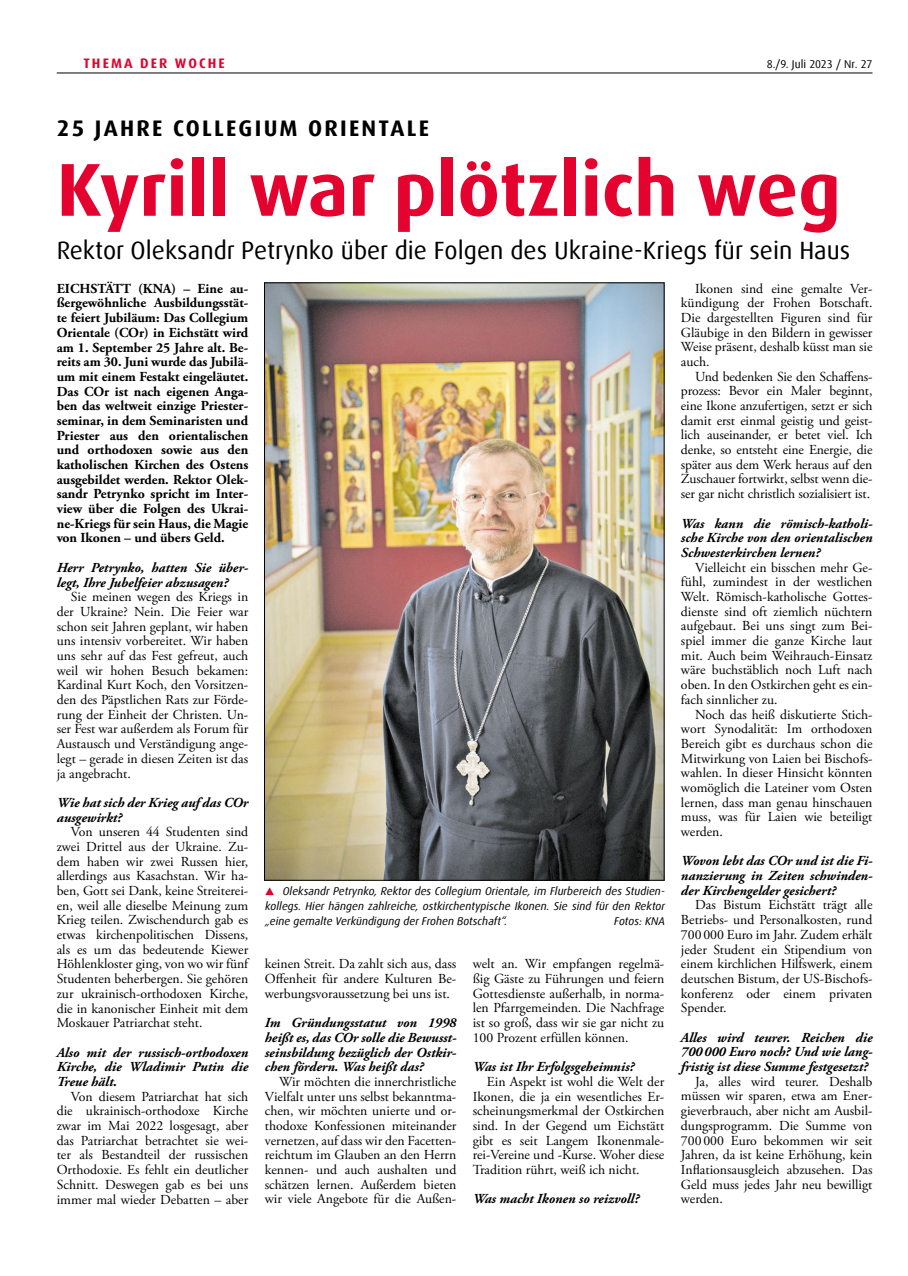
<style>
.page{position:relative;width:908px;height:1276px;background:#fff}
.page>*{position:absolute;margin:0;border:0;box-sizing:border-box;transform-origin:0 0}
.t1{font:700 75px "Dax Offc Pro";color:#e4032e}
.t2{font:25px "Dax Offc Pro";color:#000}
.t3{font:700 22.5px "Dax Offc Pro";letter-spacing:.1em;color:#000}
.t4{font:13.75px/14.6px "Adobe Garamond Pro";color:#000;text-align:justify}
.t5{font:italic 700 13.75px/14.6px "Adobe Garamond Pro";color:#000;text-align:justify}
.t6{font:700 13.75px/14.6px "Adobe Garamond Pro";color:#000;text-align:justify}
.t7{font:700 13.75px "Dax Offc Pro";letter-spacing:.15em;color:#e4032e}
.t8{font:italic 11.25px/14.8px "Dax Offc Pro";color:#000;text-align:justify}
.t9{font:11.25px "Dax Offc Pro";letter-spacing:.005em;color:#000}
</style>
<div class="page">
<hr style="left:57px;top:73px;width:815px;height:1px;background:#000">
<img style="left:266px;top:285px;width:396px;height:593px">
<svg style="left:265px;top:887px;width:9px;height:8px"></svg>
<p class="t7" style="left:83px;top:54px;width:143px">THEMA DER WOCHE</p>
<p class="t9" style="left:766px;top:56px;width:107px">8./9. Juli 2023 / Nr. 27</p>
<h3 class="t3" style="left:57px;top:113px;width:373px">25 JAHRE COLLEGIUM ORIENTALE</h3>
<h1 class="t1" style="left:57px;top:141px;width:785px">Kyrill war plötzlich weg</h1>
<h2 class="t2" style="left:57px;top:234px;width:794px">Rektor Oleksandr Petrynko über die Folgen des Ukraine-Kriegs für sein Haus</h2>
<p class="t6" style="left:57px;top:281px;width:193px">EICHSTÄTT (KNA) – Eine au&shy;ßergewöhnliche Ausbildungsstät&shy;te feiert Jubiläum: Das Collegium Orientale (COr) in Eichstätt wird am 1. September 25 Jahre alt. Be&shy;reits am 30. Juni wurde das Jubilä&shy;um mit einem Festakt eingeläutet.<br>Das COr ist nach eigenen Anga&shy;ben das weltweit einzige Priester&shy;seminar, in dem Seminaristen und Priester aus den orientalischen und orthodoxen sowie aus den katholischen Kirchen des Ostens ausgebildet werden. Rektor Olek&shy;sandr Petrynko spricht im Inter&shy;view über die Folgen des Ukrai&shy;ne-Kriegs für sein Haus, die Magie von Ikonen – und übers Geld.</p>
<p class="t5" style="left:57px;top:560px;width:193px">Herr Petrynko, hatten Sie über&shy;legt, Ihre Jubelfeier abzusagen?</p>
<p class="t4" style="left:57px;top:590px;width:193px;text-indent:14px">Sie meinen wegen des Kriegs in der Ukraine? Nein. Die Feier war schon seit Jahren geplant, wir haben uns intensiv vorbereitet. Wir haben uns sehr auf das Fest gefreut, auch weil wir hohen Besuch bekamen:<br>Kardinal Kurt Koch, den Vorsitzen&shy;den des Päpstlichen Rats zur Förde&shy;rung der Einheit der Christen. Un&shy;ser Fest war außerdem als Forum für Austausch und Verständigung ange&shy;legt – gerade in diesen Zeiten ist das ja angebracht.</p>
<p class="t5" style="left:57px;top:795px;width:193px">Wie hat sich der Krieg auf das COr ausgewirkt?</p>
<p class="t4" style="left:57px;top:825px;width:193px;text-indent:14px">Von unseren 44 Studenten sind zwei Drittel aus der Ukraine. Zu&shy;dem haben wir zwei Russen hier, allerdings aus Kasachstan. Wir ha&shy;ben, Gott sei Dank, keine Streiterei&shy;en, weil alle dieselbe Meinung zum Krieg teilen. Zwischendurch gab es etwas kirchenpolitischen Dissens, als es um das bedeutende Kiewer Höhlenkloster ging, von wo wir fünf Studenten beherbergen. Sie gehören zur ukrainisch-orthodoxen Kirche, die in kanonischer Einheit mit dem Moskauer Patriarchat steht.</p>
<p class="t5" style="left:57px;top:1045px;width:193px">Also mit der russisch-orthodoxen Kirche, die Wladimir Putin die Treue hält.</p>
<p class="t4" style="left:57px;top:1089px;width:193px;text-indent:14px">Von diesem Patriarchat hat sich die ukrainisch-orthodoxe Kirche zwar im Mai 2022 losgesagt, aber das Patriarchat betrachtet sie wei&shy;ter als Bestandteil der russischen Orthodoxie. Es fehlt ein deutlicher Schnitt. Deswegen gab es bei uns immer mal wieder Debatten – aber</p>
<p class="t8" style="left:265px;top:884px;width:401px;text-indent:18px">Oleksandr Petrynko, Rektor des Collegium Orientale, im Flurbereich des Studien&shy;kollegs. Hier hängen zahlreiche, ostkirchentypische Ikonen. Sie sind für den Rektor „eine gemalte Verkündigung der Frohen Botschaft“.</p>
<p class="t8" style="left:614px;top:913px;width:52px">Fotos: KNA</p>
<p class="t4" style="left:265px;top:957px;width:193px">keinen Streit. Da zahlt sich aus, dass Offenheit für andere Kulturen Be&shy;werbungsvoraussetzung bei uns ist.</p>
<p class="t5" style="left:265px;top:1015px;width:193px">Im Gründungsstatut von 1998 heißt es, das COr solle die Bewusst&shy;seinsbildung bezüglich der Ostkir&shy;chen fördern. Was heißt das?</p>
<p class="t4" style="left:265px;top:1074px;width:193px;text-indent:14px">Wir möchten die innerchristliche Vielfalt unter uns selbst bekanntma&shy;chen, wir möchten unierte und or&shy;thodoxe Konfessionen miteinander vernetzen, auf dass wir den Facetten&shy;reichtum im Glauben an den Herrn kennen- und auch aushalten und schätzen lernen. Außerdem bieten wir viele Angebote für die Außen-</p>
<p class="t4" style="left:472px;top:957px;width:193px">welt an. Wir empfangen regelmä&shy;ßig Gäste zu Führungen und feiern Gottesdienste außerhalb, in norma&shy;len Pfarrgemeinden. Die Nachfrage ist so groß, dass wir sie gar nicht zu 100 Prozent erfüllen können.</p>
<p class="t5" style="left:472px;top:1059px;width:163px">Was ist Ihr Erfolgsgeheimnis?</p>
<p class="t4" style="left:472px;top:1074px;width:193px;text-indent:14px">Ein Aspekt ist wohl die Welt der Ikonen, die ja ein wesentliches Er&shy;scheinungsmerkmal der Ostkirchen sind. In der Gegend um Eichstätt gibt es seit Langem Ikonenmale&shy;rei-Vereine und -Kurse. Woher diese Tradition rührt, weiß ich nicht.</p>
<p class="t5" style="left:472px;top:1192px;width:168px">Was macht Ikonen so reizvoll?</p>
<p class="t4" style="left:680px;top:281px;width:193px;text-indent:14px">Ikonen sind eine gemalte Ver&shy;kündigung der Frohen Botschaft.<br>Die dargestellten Figuren sind für Gläubige in den Bildern in gewisser Weise präsent, deshalb küsst man sie auch.</p>
<p class="t4" style="left:680px;top:369px;width:193px;text-indent:14px">Und bedenken Sie den Schaffens&shy;prozess: Bevor ein Maler beginnt, eine Ikone anzufertigen, setzt er sich damit erst einmal geistig und geist&shy;lich auseinander, er betet viel. Ich denke, so entsteht eine Energie, die später aus dem Werk heraus auf den Zuschauer fortwirkt, selbst wenn die&shy;ser gar nicht christlich sozialisiert ist.</p>
<p class="t5" style="left:680px;top:516px;width:193px">Was kann die römisch-katholi&shy;sche Kirche von den orientalischen Schwesterkirchen lernen?</p>
<p class="t4" style="left:680px;top:560px;width:193px;text-indent:14px">Vielleicht ein bisschen mehr Ge&shy;fühl, zumindest in der westlichen Welt. Römisch-katholische Gottes&shy;dienste sind oft ziemlich nüchtern aufgebaut. Bei uns singt zum Bei&shy;spiel immer die ganze Kirche laut mit. Auch beim Weihrauch-Einsatz wäre buchstäblich noch Luft nach oben. In den Ostkirchen geht es ein&shy;fach sinnlicher zu.</p>
<p class="t4" style="left:680px;top:707px;width:193px;text-indent:14px">Noch das heiß diskutierte Stich&shy;wort Synodalität: Im orthodoxen Bereich gibt es durchaus schon die Mitwirkung von Laien bei Bischofs&shy;wahlen. In dieser Hinsicht könnten womöglich die Lateiner vom Osten lernen, dass man genau hinschauen muss, was für Laien wie beteiligt werden.</p>
<p class="t5" style="left:680px;top:854px;width:193px">Wovon lebt das COr und ist die Fi&shy;nanzierung in Zeiten schwinden&shy;der Kirchengelder gesichert?</p>
<p class="t4" style="left:680px;top:898px;width:193px;text-indent:14px">Das Bistum Eichstätt trägt alle Betriebs- und Personalkosten, rund 700000 Euro im Jahr. Zudem erhält jeder Student ein Stipendium von einem kirchlichen Hilfswerk, einem deutschen Bistum, der US-Bischofs&shy;konferenz oder einem privaten Spender.</p>
<p class="t5" style="left:680px;top:1030px;width:193px">Alles wird teurer. Reichen die 700000 Euro noch? Und wie lang&shy;fristig ist diese Summe festgesetzt?</p>
<p class="t4" style="left:680px;top:1074px;width:193px;text-indent:14px">Ja, alles wird teurer. Deshalb müssen wir sparen, etwa am Ener&shy;gieverbrauch, aber nicht am Ausbil&shy;dungsprogramm. Die Summe von 700000 Euro bekommen wir seit Jahren, da ist keine Erhöhung, kein Inflationsausgleich abzusehen. Das Geld muss jedes Jahr neu bewilligt werden.</p>
</div>
